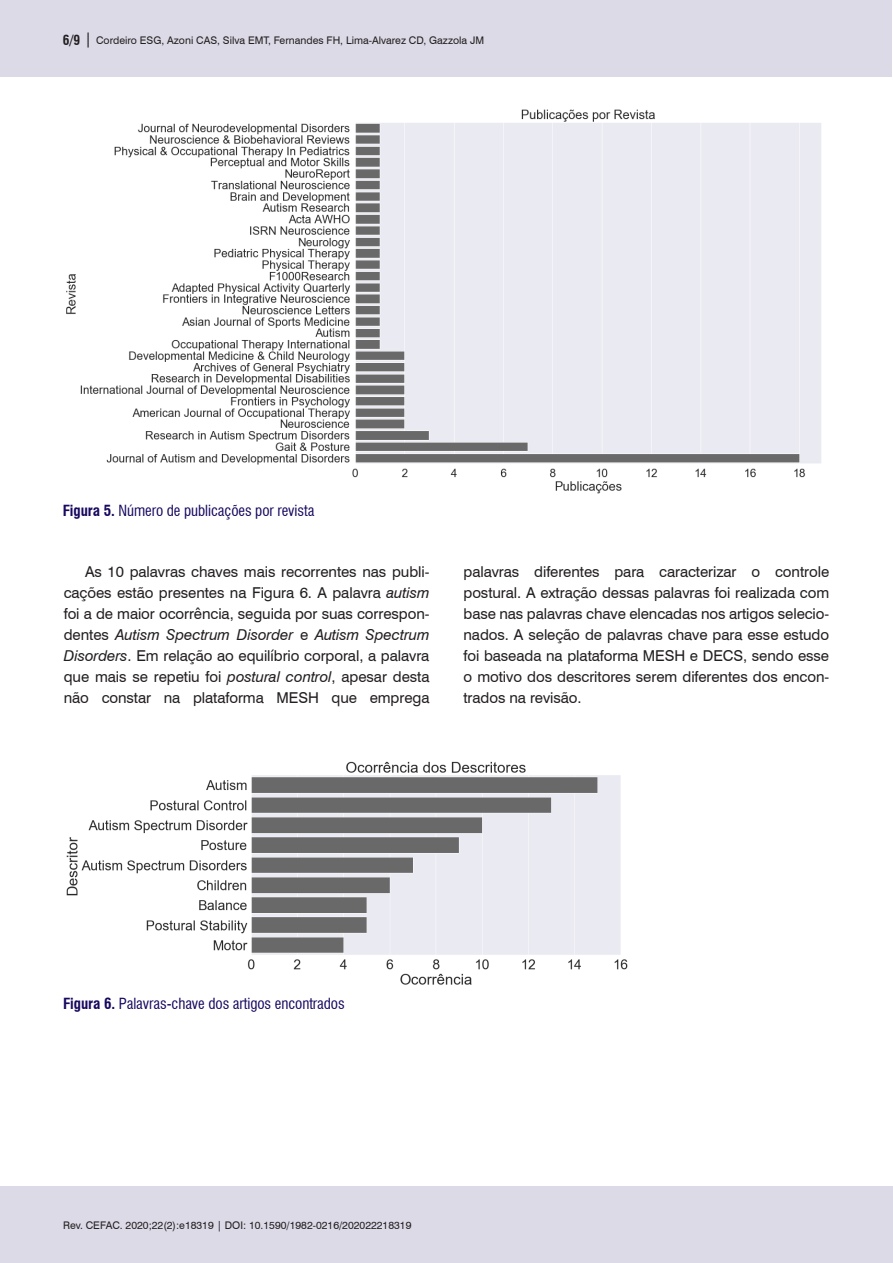
<style>
.page{position:relative;width:893px;height:1263px;background:#fff}
.page>*{position:absolute;margin:0;border:0;box-sizing:border-box;transform-origin:0 0}
.Corpo_do_texto{font:15px/21px "Swiss 721 BT";letter-spacing:-.005em;color:#231f20;text-align:justify}
.Titulo_tabelas_e_gr{font:condensed 15px "Swiss 721 BT";letter-spacing:-.005em;color:#18085f}
.t1{font:10.5px "Swiss 721 BT";color:#231f20}
.s1{font-weight:700;font-stretch:condensed;font-size:13.5px}
.s2{font-size:15px}
.s3{font-weight:700}
.s4{font-style:italic}
</style>
<div class="page">
<div style="left:0;top:1186px;width:892px;height:77px;background:#dcdae7"></div>
<div style="left:0;top:0;width:892px;height:77px;background:#dcdae7"></div>
<img style="left:66px;top:109px;width:755px;height:385px">
<img style="left:66px;top:761px;width:562px;height:224px">
<p class="t1" style="left:63px;top:33px;width:423px"><span class="s1">6/9</span> <span class="s2">|</span> Cordeiro ESG, Azoni CAS, Silva EMT, Fernandes FH, Lima-Alvarez CD, Gazzola JM</p>
<p class="Titulo_tabelas_e_gr" style="left:63px;top:501px;width:253px"><span class="s3">Figura 5.</span> Número de publicações por revista</p>
<p class="Corpo_do_texto" style="left:64px;top:560px;width:367px;text-indent:21px">As 10 palavras chaves mais recorrentes nas publi&shy;cações estão presentes na Figura 6. A palavra <span class="s4">autism </span>foi a de maior ocorrência, seguida por suas correspon&shy;dentes <span class="s4">Autism Spectrum Disorder</span> e <span class="s4">Autism Spectrum Disorders</span>. Em relação ao equilíbrio corporal, a palavra que mais se repetiu foi <span class="s4">postural control</span>, apesar desta não constar na plataforma MESH que emprega</p>
<p class="Corpo_do_texto" style="left:463px;top:560px;width:367px">palavras diferentes para caracterizar o controle postural. A extração dessas palavras foi realizada com base nas palavras chave elencadas nos artigos selecio&shy;nados. A seleção de palavras chave para esse estudo foi baseada na plataforma MESH e DECS, sendo esse o motivo dos descritores serem diferentes dos encon&shy;trados na revisão.</p>
<p class="Titulo_tabelas_e_gr" style="left:63px;top:995px;width:283px"><span class="s3">Figura 6.</span> Palavras-chave dos artigos encontrados</p>
<p class="t1" style="left:63px;top:1218px;width:350px">Rev. CEFAC. 2020;22(2):e18319 | DOI: 10.1590/1982-0216/202022218319</p>
</div>
